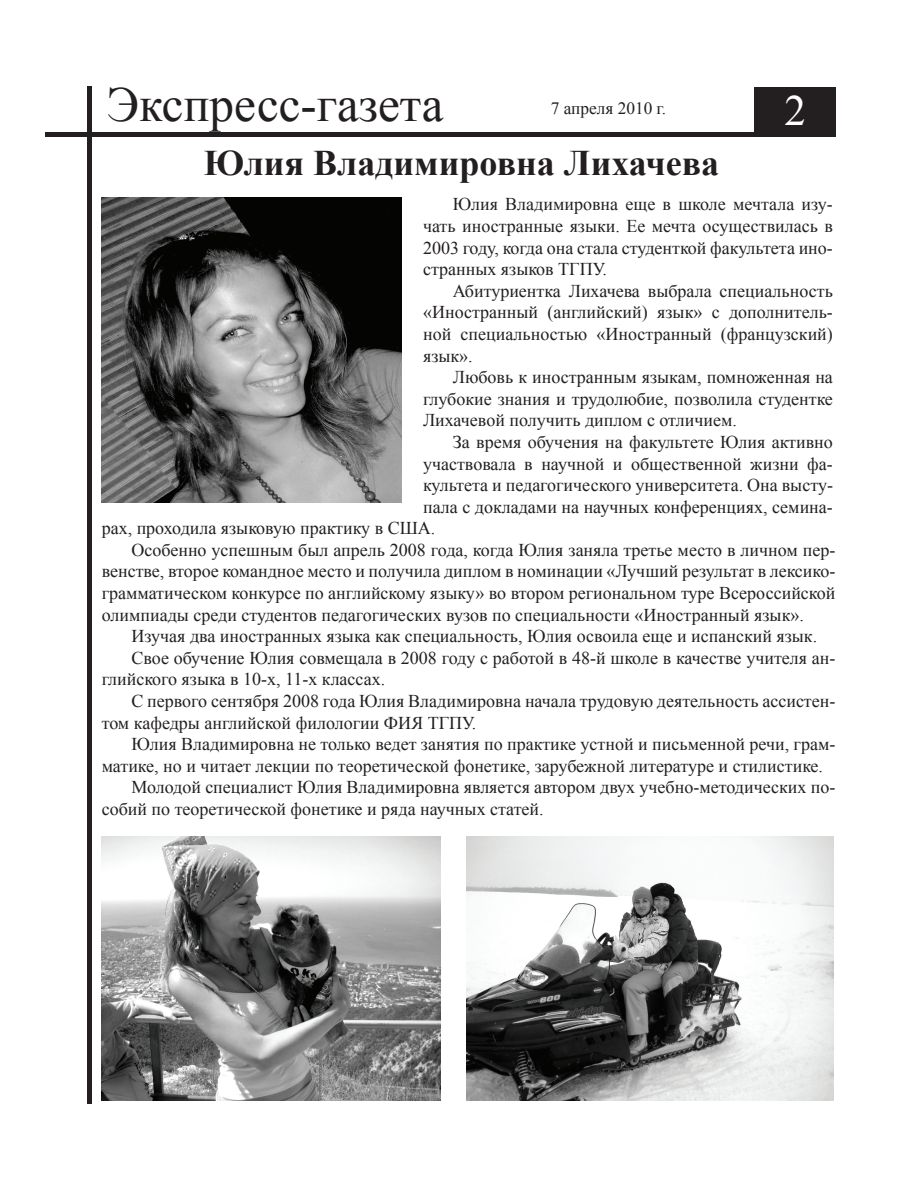
<style>
.page{position:relative;width:918px;height:1188px;background:#fff}
.page>*{position:absolute;margin:0;border:0;box-sizing:border-box;transform-origin:0 0}
.t1{font:49.05px "Times New Roman";color:#231f20}
.t2{font:43.2px "Times New Roman";color:#fff}
.t3{font:700 36px "Times New Roman";color:#231f20}
.t4{font:18px/21.6px "Times New Roman";color:#231f20;text-align:justify}
.t5{font:17.25px "Times New Roman";color:#231f20}
</style>
<div class="page">
<hr style="left:45px;top:133px;width:790px;height:4px;background:#231f20">
<hr style="left:88px;top:87px;width:4px;height:1017px;background:#231f20">
<div style="left:754px;top:87px;width:81px;height:50px;background:#231f20"></div>
<img style="left:102px;top:198px;width:299px;height:305px">
<img style="left:467px;top:836px;width:366px;height:264px">
<img style="left:102px;top:836px;width:338px;height:264px">
<h1 class="t1" style="left:107px;top:71px;width:338px">Экспресс-газета</h1>
<p class="t5" style="left:551px;top:97px;width:117px">7 апреля 2010 г.</p>
<h2 class="t2" style="left:785px;top:82px;width:23px">2</h2>
<h3 class="t3" style="left:204px;top:138px;width:517px">Юлия Владимировна Лихачева</h3>
<p class="t4" style="left:423px;top:193px;width:411px;text-indent:30px">Юлия Владимировна еще в школе мечтала изу&shy;чать иностранные языки. Ее мечта осуществилась в 2003 году, когда она стала студенткой факультета ино&shy;странных языков ТГПУ.</p>
<p class="t4" style="left:423px;top:280px;width:411px;text-indent:30px">Абитуриентка Лихачева выбрала специальность «Иностранный (английский) язык» с дополнитель&shy;ной специальностью «Иностранный (французский) язык».</p>
<p class="t4" style="left:423px;top:366px;width:411px;text-indent:30px">Любовь к иностранным языкам, помноженная на глубокие знания и трудолюбие, позволила студентке Лихачевой получить диплом с отличием.</p>
<p class="t4" style="left:453px;top:431px;width:382px">За время обучения на факультете Юлия активно</p>
<p class="t4" style="left:423px;top:453px;width:411px">участвовала в научной и общественной жизни фа-</p>
<p class="t4" style="left:423px;top:474px;width:411px">культета и педагогического университета. Она высту-</p>
<p class="t4" style="left:423px;top:496px;width:411px">пала с докладами на научных конференциях, семина-</p>
<p class="t4" style="left:102px;top:517px;width:335px">рах, проходила языковую практику в США.</p>
<p class="t4" style="left:131px;top:539px;width:705px">Особенно успешным был апрель 2008 года, когда Юлия заняла третье место в личном пер-</p>
<p class="t4" style="left:102px;top:560px;width:735px">венстве, второе командное место и получила диплом в номинации «Лучший результат в лексико-</p>
<p class="t4" style="left:102px;top:582px;width:735px">грамматическом конкурсе по английскому языку» во втором региональном туре Всероссийской</p>
<p class="t4" style="left:102px;top:604px;width:704px">олимпиады среди студентов педагогических вузов по специальности «Иностранный язык».</p>
<p class="t4" style="left:131px;top:625px;width:687px">Изучая два иностранных языка как специальность, Юлия освоила еще и испанский язык.</p>
<p class="t4" style="left:131px;top:647px;width:706px">Свое обучение Юлия совмещала в 2008 году с работой в 48-й школе в качестве учителя ан-</p>
<p class="t4" style="left:102px;top:668px;width:285px">глийского языка в 10-х, 11-х классах.</p>
<p class="t4" style="left:131px;top:690px;width:705px">С первого сентября 2008 года Юлия Владимировна начала трудовую деятельность ассистен-</p>
<p class="t4" style="left:102px;top:712px;width:376px">том кафедры английской филологии ФИЯ ТГПУ.</p>
<p class="t4" style="left:131px;top:733px;width:705px">Юлия Владимировна не только ведет занятия по практике устной и письменной речи, грам-</p>
<p class="t4" style="left:102px;top:755px;width:723px">матике, но и читает лекции по теоретической фонетике, зарубежной литературе и стилистике.</p>
<p class="t4" style="left:131px;top:776px;width:705px">Молодой специалист Юлия Владимировна является автором двух учебно-методических по-</p>
<p class="t4" style="left:102px;top:798px;width:444px">собий по теоретической фонетике и ряда научных статей.</p>
</div>
